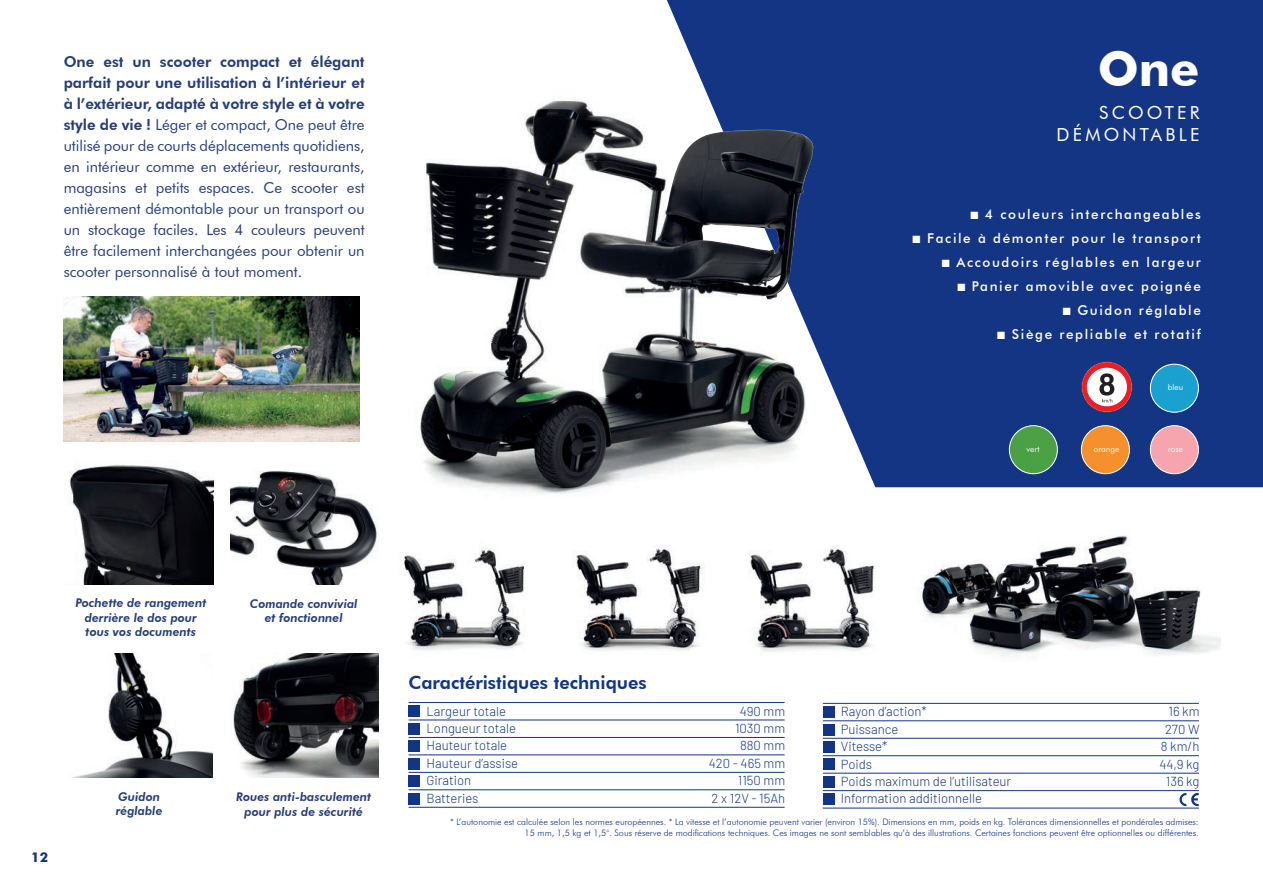
<style>
.page{position:relative;width:1263px;height:893px;background:#fff}
.page>*{position:absolute;margin:0;border:0;box-sizing:border-box;transform-origin:0 0}
.t1{font:700 48px "Futura BT";color:#fff}
.t2{font:800 18.15px "Futura BT";color:#133583}
.t3{font:18px "Futura BT";letter-spacing:.18em;color:#fff}
.t4{font:15px/21px "Futura BT";color:#253d79;text-align:justify}
.t5{font:500 13.5px "Futura BT";letter-spacing:.12em;color:#fff}
.t6{font:700 13.5px "Futura BT";color:#133583}
.t7{font:300 13.05px "Barlow";color:#133583}
.t8{font:italic 800 12px/14.4px "Futura BT";color:#253d79;text-align:center}
.t9{font:300 9px "Futura BT";color:#133583}
.t10{font:8.1px "Futura BT";color:#fff}
.s1{font-weight:800}
</style>
<div class="page">
<img style="left:900px;top:487px;width:320px;height:170px">
<div style="left:813px;top:0;width:450px;height:487px;background:#133583"></div>
<div style="left:409px;top:706px;width:11px;height:11px;background:#133583"></div>
<div style="left:409px;top:723px;width:11px;height:11px;background:#133583"></div>
<div style="left:409px;top:740px;width:11px;height:12px;background:#133583"></div>
<div style="left:409px;top:758px;width:11px;height:11px;background:#133583"></div>
<div style="left:409px;top:775px;width:11px;height:12px;background:#133583"></div>
<div style="left:409px;top:793px;width:11px;height:11px;background:#133583"></div>
<hr style="left:409px;top:807px;width:376px;height:1px;background:#133583">
<hr style="left:409px;top:789px;width:376px;height:1px;background:#133583">
<hr style="left:409px;top:772px;width:376px;height:1px;background:#133583">
<hr style="left:409px;top:755px;width:376px;height:1px;background:#133583">
<hr style="left:409px;top:737px;width:376px;height:1px;background:#133583">
<hr style="left:409px;top:720px;width:376px;height:1px;background:#133583">
<hr style="left:409px;top:702px;width:376px;height:1px;background:#133583">
<div style="left:823px;top:706px;width:11px;height:12px;background:#133583"></div>
<div style="left:823px;top:724px;width:11px;height:11px;background:#133583"></div>
<div style="left:823px;top:741px;width:11px;height:12px;background:#133583"></div>
<div style="left:823px;top:759px;width:11px;height:11px;background:#133583"></div>
<div style="left:823px;top:776px;width:11px;height:12px;background:#133583"></div>
<div style="left:823px;top:794px;width:11px;height:11px;background:#133583"></div>
<hr style="left:823px;top:808px;width:376px;height:1px;background:#133583">
<hr style="left:823px;top:790px;width:376px;height:1px;background:#133583">
<hr style="left:823px;top:773px;width:376px;height:1px;background:#133583">
<hr style="left:823px;top:755px;width:376px;height:1px;background:#133583">
<hr style="left:823px;top:738px;width:376px;height:1px;background:#133583">
<hr style="left:823px;top:720px;width:376px;height:1px;background:#133583">
<hr style="left:823px;top:703px;width:376px;height:1px;background:#133583">
<svg style="left:1179px;top:793px;width:20px;height:13px"></svg>
<img style="left:233px;top:654px;width:146px;height:124px">
<img style="left:71px;top:654px;width:141px;height:124px">
<img style="left:359px;top:0;width:454px;height:494px">
<img style="left:576px;top:545px;width:129px;height:107px">
<img style="left:404px;top:547px;width:121px;height:104px">
<img style="left:749px;top:546px;width:126px;height:106px">
<img style="left:64px;top:296px;width:295px;height:145px">
<svg style="left:1082px;top:362px;width:50px;height:50px"></svg>
<div style="left:1087px;top:368px;width:40px;height:38px;background:#fff;border-radius:50%"></div>
<svg style="left:1099px;top:373px;width:15px;height:29px"></svg>
<div style="left:1150px;top:364px;width:48px;height:48px;background:#1aa1cf;border-radius:24px"></div>
<div style="left:1150px;top:364px;width:49px;height:49px;border:1px solid #fff;border-radius:50%"></div>
<div style="left:1150px;top:426px;width:48px;height:48px;background:#f6a4ad;border-radius:24px"></div>
<div style="left:1150px;top:425px;width:49px;height:49px;border:1px solid #fff;border-radius:50%"></div>
<div style="left:1081px;top:426px;width:48px;height:48px;background:#f6902d;border-radius:24px"></div>
<div style="left:1081px;top:425px;width:49px;height:49px;border:1px solid #fff;border-radius:50%"></div>
<div style="left:1009px;top:426px;width:48px;height:48px;background:#4ba045;border-radius:24px"></div>
<div style="left:1009px;top:425px;width:49px;height:49px;border:1px solid #fff;border-radius:50%"></div>
<img style="left:69px;top:465px;width:144px;height:120px">
<img style="left:230px;top:461px;width:149px;height:124px">
<p class="t4" style="left:64px;top:51px;width:302px"><span class="s1">One est un scooter compact et élégant parfait pour une utilisation à l’intérieur et à l’extérieur, adapté à votre style et à votre style de vie !</span> Léger et compact, One peut être utilisé pour de courts déplacements quotidiens, en intérieur comme en extérieur, restaurants, magasins et petits espaces. Ce scooter est entièrement démontable pour un transport ou un stockage faciles. Les 4 couleurs peuvent être facilement interchangées pour obtenir un scooter personnalisé à tout moment.</p>
<p class="t1" style="left:1098px;top:40px;width:103px">One</p>
<p class="t3" style="left:1099px;top:102px;width:102px">SCOOTER</p>
<p class="t3" style="left:1056px;top:123px;width:145px">DÉMONTABLE</p>
<p class="t5" style="left:970px;top:206px;width:232px">■ 4 couleurs interchangeables</p>
<p class="t5" style="left:912px;top:230px;width:290px">■ Facile à démonter pour le transport</p>
<p class="t5" style="left:942px;top:254px;width:261px">■ Accoudoirs réglables en largeur</p>
<p class="t5" style="left:957px;top:278px;width:245px">■ Panier amovible avec poignée</p>
<p class="t5" style="left:1063px;top:302px;width:140px">■ Guidon réglable</p>
<p class="t5" style="left:997px;top:326px;width:205px">■ Siège repliable et rotatif</p>
<p class="t10" style="left:1168px;top:382px;width:17px">bleu</p>
<p class="t10" style="left:1027px;top:444px;width:14px">vert</p>
<p class="t10" style="left:1094px;top:444px;width:27px">orange</p>
<p class="t10" style="left:1168px;top:444px;width:16px">rose</p>
<p class="t8" style="left:75px;top:596px;width:132px">Pochette de rangement</p>
<p class="t8" style="left:85px;top:610px;width:114px">derrière le dos pour</p>
<p class="t8" style="left:86px;top:625px;width:112px">tous vos documents</p>
<p class="t8" style="left:250px;top:596px;width:109px">Comande convivial</p>
<p class="t8" style="left:265px;top:610px;width:80px">et fonctionnel</p>
<p class="t6" style="left:31px;top:849px;width:18px">12</p>
<p class="t8" style="left:118px;top:789px;width:43px">Guidon</p>
<p class="t8" style="left:116px;top:804px;width:48px">réglable</p>
<p class="t8" style="left:236px;top:790px;width:137px">Roues anti-basculement pour plus de sécurité</p>
<p class="t2" style="left:408px;top:671px;width:240px">Caractéristiques techniques</p>
<p class="t7" style="left:426px;top:701px;width:81px">Largeur totale</p>
<p class="t7" style="left:740px;top:701px;width:47px">490 mm</p>
<p class="t7" style="left:426px;top:719px;width:91px">Longueur totale</p>
<p class="t7" style="left:735px;top:719px;width:52px">1030 mm</p>
<p class="t7" style="left:426px;top:736px;width:82px">Hauteur totale</p>
<p class="t7" style="left:740px;top:736px;width:47px">880 mm</p>
<p class="t7" style="left:426px;top:754px;width:93px">Hauteur d’assise</p>
<p class="t7" style="left:709px;top:754px;width:78px">420 - 465 mm</p>
<p class="t7" style="left:426px;top:771px;width:46px">Giration</p>
<p class="t7" style="left:738px;top:771px;width:49px">1150 mm</p>
<p class="t7" style="left:426px;top:788px;width:53px">Batteries</p>
<p class="t7" style="left:712px;top:788px;width:75px">2 x 12V - 15Ah</p>
<p class="t7" style="left:841px;top:702px;width:87px">Rayon d’action*</p>
<p class="t7" style="left:1168px;top:702px;width:33px">16 km</p>
<p class="t7" style="left:841px;top:720px;width:59px">Puissance</p>
<p class="t7" style="left:1165px;top:720px;width:36px">270 W</p>
<p class="t7" style="left:841px;top:737px;width:48px">Vitesse*</p>
<p class="t7" style="left:1161px;top:737px;width:40px">8 km/h</p>
<p class="t7" style="left:841px;top:754px;width:33px">Poids</p>
<p class="t7" style="left:1159px;top:754px;width:42px">44,9 kg</p>
<p class="t7" style="left:841px;top:772px;width:172px">Poids maximum de l’utilisateur</p>
<p class="t7" style="left:1166px;top:772px;width:35px">136 kg</p>
<p class="t7" style="left:841px;top:789px;width:143px">Information additionnelle</p>
<p class="t9" style="left:450px;top:816px;width:750px">* L’autonomie est calculée selon les normes européennes. * La vitesse et l’autonomie peuvent varier (environ 15%). Dimensions en mm, poids en kg. Tolérances dimensionnelles et pondérales admises:</p>
<p class="t9" style="left:525px;top:827px;width:676px">15 mm, 1,5 kg et 1,5°. Sous réserve de modifications techniques. Ces images ne sont semblables qu’à des illustrations. Certaines fonctions peuvent être optionnelles ou différentes.</p>
</div>
